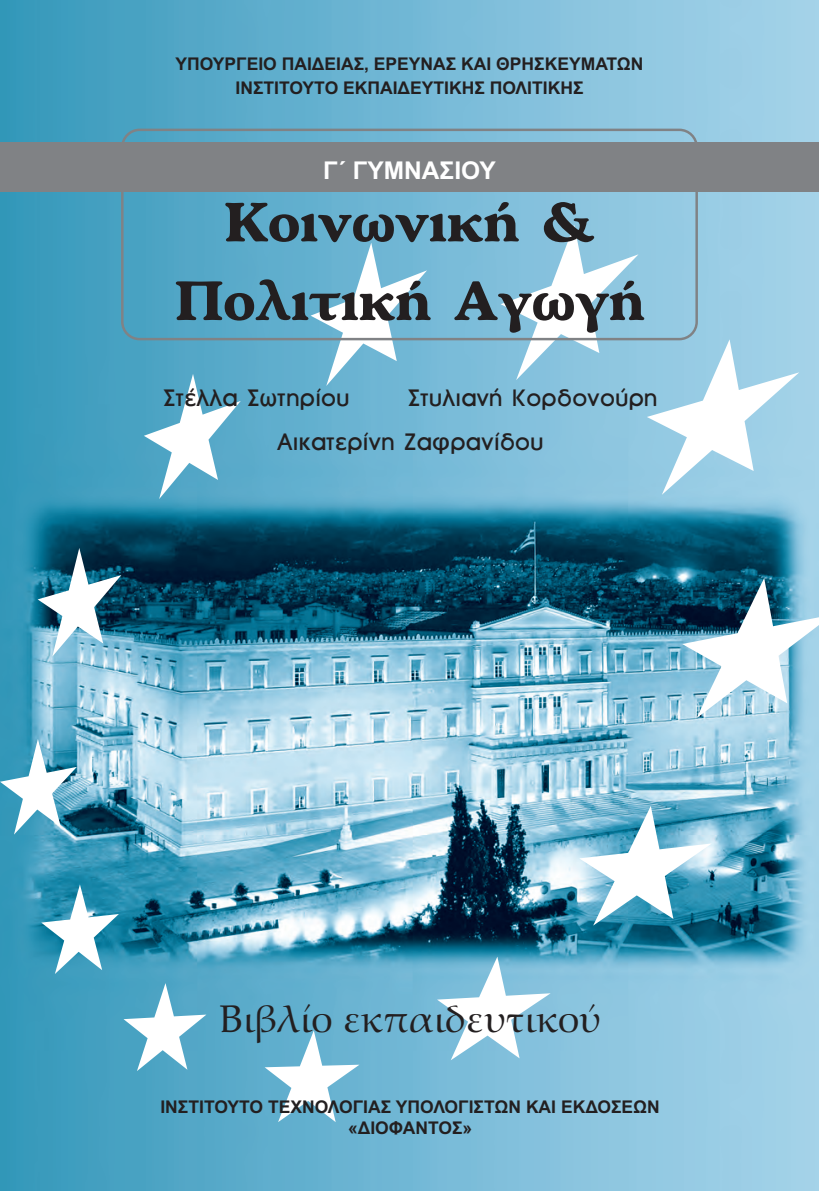
<style>
.page{position:relative;width:819px;height:1191px;background:#fff}
.page>*{position:absolute;margin:0;border:0;box-sizing:border-box;transform-origin:0 0}
.t1{font:700 56px/78.6px "CF Old Style";color:#231f20;text-align:center}
.t2{font:38.5px "Palatino Linotype";color:#231f20}
.t3{font:24.5px/44.3px "UB Front Bold";color:#231f20}
.t4{font:700 24.5px "Arial";color:#fff}
.t5{font:700 17.5px/20.5px "Arial";color:#231f20;text-align:center}
</style>
<div class="page">
<img style="left:0;top:0;width:819px;height:1191px">
<svg style="left:310px;top:243px;width:117px;height:143px"></svg>
<svg style="left:144px;top:374px;width:97px;height:125px"></svg>
<svg style="left:38px;top:548px;width:83px;height:108px"></svg>
<svg style="left:0;top:739px;width:77px;height:95px"></svg>
<svg style="left:41px;top:884px;width:78px;height:90px"></svg>
<svg style="left:123px;top:983px;width:83px;height:88px"></svg>
<svg style="left:264px;top:1030px;width:95px;height:92px"></svg>
<svg style="left:437px;top:956px;width:113px;height:104px"></svg>
<svg style="left:682px;top:578px;width:137px;height:140px"></svg>
<svg style="left:646px;top:339px;width:153px;height:156px"></svg>
<svg style="left:500px;top:225px;width:138px;height:155px"></svg>
<svg style="left:579px;top:806px;width:132px;height:119px"></svg>
<div style="left:0;top:142px;width:819px;height:49px;background:#808285"></div>
<div style="left:121px;top:129px;width:577px;height:211px;border:2px solid #808285;border-radius:17px"></div>
<p class="t5" style="left:175px;top:54px;width:469px;line-height:23.3px">ΥΠΟΥΡΓΕΙΟ ΠΑΙΔΕΙΑΣ, ΕΡΕΥΝΑΣ ΚΑΙ ΘΡΗΣΚΕΥΜΑΤΩΝ<br>ΙΝΣΤΙΤΟΥΤΟ ΕΚΠΑΙΔΕΥΤΙΚΗΣ ΠΟΛΙΤΙΚΗΣ</p>
<h3 class="t4" style="left:323px;top:161px;width:174px">Γ΄ ΓΥΜΝΑΣΙΟΥ</h3>
<h1 class="t1" style="left:175px;top:183px;width:472px">Κοινωνική &amp;<br>Πολιτική Αγωγή</h1>
<h3 class="t3" style="left:163px;top:375px;width:187px">Στέλλα Σωτηρίου</h3>
<h3 class="t3" style="left:276px;top:375px;width:381px;text-indent:131px">Στυλιανή Κορδονούρη<br>Αικατερίνη Ζαφρανίδου</h3>
<h2 class="t2" style="left:220px;top:1004px;width:383px">Βιβλίο εκπαιδευτικού</h2>
<p class="t5" style="left:160px;top:1098px;width:501px">ΙΝΣΤΙΤΟΥΤΟ ΤΕΧΝΟΛΟΓΙΑΣ ΥΠΟΛΟΓΙΣΤΩΝ ΚΑΙ ΕΚΔΟΣΕΩΝ «ΔΙΟΦΑΝΤΟΣ»</p>
</div>
